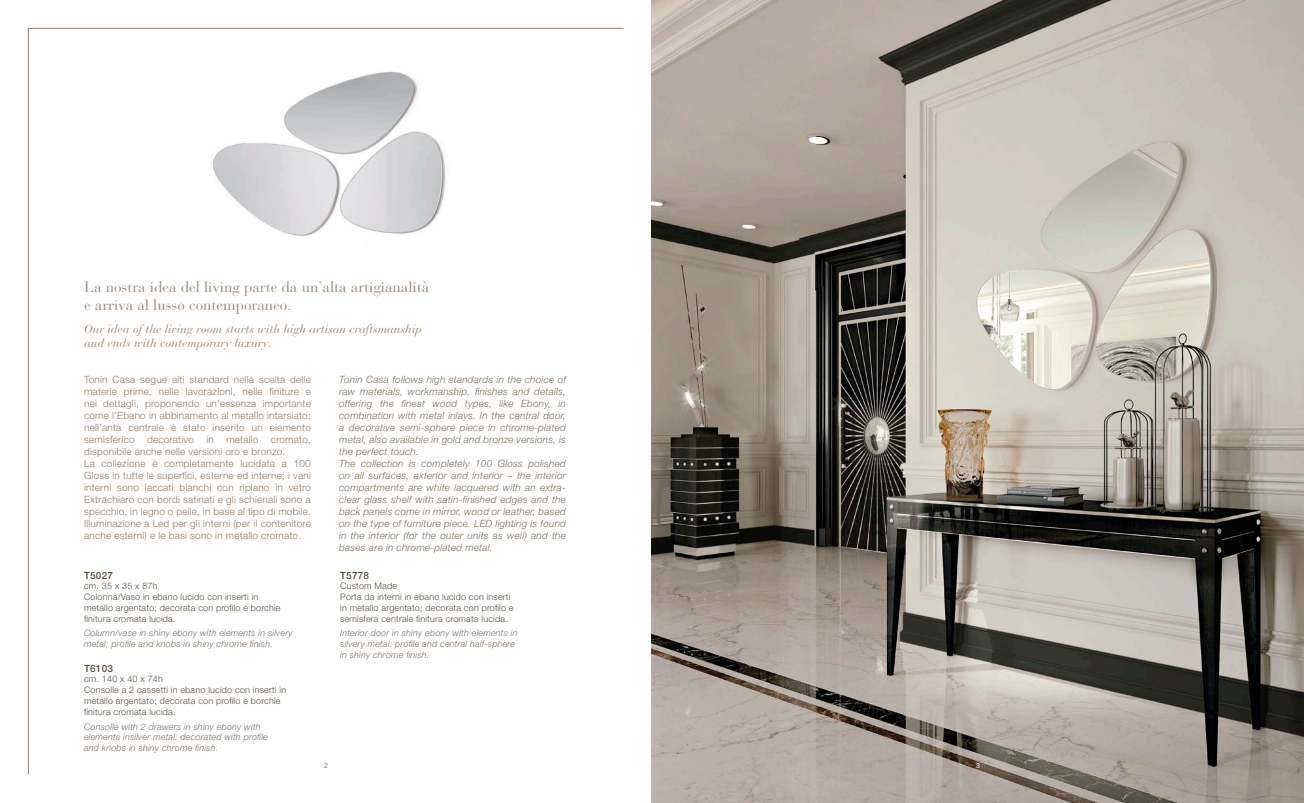
<style>
.page{position:relative;width:1304px;height:803px;background:#fff}
.page>*{position:absolute;margin:0;border:0;box-sizing:border-box;transform-origin:0 0}
.t1{font:15px/18px "Bauer Bodoni Std";color:#a08f7e}
.t2{font:italic 12px "Bauer Bodoni Std";color:#a08f7e}
.t3{font:italic 300 10px/12px "Helvetica Neue LT Std";letter-spacing:.02em;color:#7c7165;text-align:justify}
.t4{font:300 10px/12px "Helvetica Neue LT Std";letter-spacing:.02em;color:#8e7c6a;text-align:justify}
.t5{font:500 10px "Helvetica Neue LT Std";letter-spacing:.02em;color:#584f41}
.t6{font:300 9px/10.8px "Helvetica Neue LT Std";letter-spacing:.02em;color:#584f41}
.t7{font:italic 300 9px/10.8px "Helvetica Neue LT Std";letter-spacing:.02em;color:#7c7165}
.t8{font:7px "Helvetica Neue";color:#8e7c6a}
.t9{font:7px "Helvetica Neue";color:#fff}
</style>
<div class="page">
<img style="left:652px;top:0;width:652px;height:802px">
<img style="left:213px;top:71px;width:233px;height:165px">
<p class="t1" style="left:84px;top:278px;width:347px">La nostra idea del living parte da un’alta artigianalità e arriva al lusso contemporaneo.</p>
<p class="t2" style="left:84px;top:321px;width:339px">Our idea of the living room starts with high artisan craftsmanship</p>
<p class="t2" style="left:84px;top:335px;width:189px">and ends with contemporary luxury.</p>
<p class="t4" style="left:84px;top:372px;width:228px">Tonin Casa segue alti standard nella scelta delle materie prime, nelle lavorazioni, nelle finiture e nei dettagli, proponendo un’essenza importante come l’Ebano in abbinamento al metallo intarsiato; nell’anta centrale è stato inserito un elemento semisferico decorativo in metallo cromato, disponibile anche nelle versioni oro e bronzo.</p>
<p class="t4" style="left:84px;top:456px;width:228px">La collezione è completamente lucidata a 100<br>Gloss in tutte le superfici, esterne ed interne; i vani interni sono laccati bianchi con ripiano in vetro Extrachiaro con bordi satinati e gli schienali sono a specchio, in legno o pelle, in base al tipo di mobile.<br>Illuminazione a Led per gli interni (per il contenitore anche esterni) e le basi sono in metallo cromato.</p>
<p class="t5" style="left:84px;top:569px;width:30px">T5027</p>
<p class="t6" style="left:84px;top:580px;width:75px">cm. 35 x 35 x 87h</p>
<p class="t6" style="left:84px;top:591px;width:176px">Colonna/Vaso in ebano lucido con inserti in</p>
<p class="t6" style="left:84px;top:601px;width:198px">metallo argentato; decorata con profilo e borchie finitura cromata lucida.</p>
<p class="t7" style="left:84px;top:627px;width:210px">Column/vase in shiny ebony with elements in silvery metal; profile and knobs in shiny chrome finish.</p>
<p class="t5" style="left:84px;top:662px;width:30px">T6103</p>
<p class="t6" style="left:84px;top:673px;width:80px">cm. 140 x 40 x 74h</p>
<p class="t6" style="left:84px;top:684px;width:204px">Consolle a 2 cassetti in ebano lucido con inserti in</p>
<p class="t6" style="left:84px;top:694px;width:198px">metallo argentato; decorata con profilo e borchie finitura cromata lucida.</p>
<p class="t7" style="left:84px;top:720px;width:185px">Consolle with 2 drawers in shiny ebony with elements insilver metal: decorated with profile</p>
<p class="t7" style="left:84px;top:742px;width:136px">and knobs in shiny chrome finish.</p>
<p class="t3" style="left:339px;top:373px;width:228px">Tonin Casa follows high standards in the choice of raw materials, workmanship, finishes and details, offering the finest wood types, like Ebony, in combination with metal inlays. In the central door, a decorative semi-sphere piece in chrome-plated metal, also available in gold and bronze versions, is the perfect touch.</p>
<p class="t3" style="left:339px;top:457px;width:228px">The collection is completely 100 Gloss polished on all surfaces, exterior and interior – the interior compartments are white lacquered with an extra&shy;clear glass shelf with satin-finished edges and the back panels come in mirror, wood or leather, based on the type of furniture piece. LED lighting is found in the interior (for the outer units as well) and the bases are in chrome-plated metal.</p>
<p class="t5" style="left:340px;top:569px;width:30px">T5778</p>
<p class="t6" style="left:340px;top:580px;width:58px">Custom Made</p>
<p class="t6" style="left:340px;top:591px;width:175px">Porta da interni in ebano lucido con inserti in metallo argentato; decorata con profilo e semisfera centrale finitura cromata lucida.</p>
<p class="t7" style="left:340px;top:627px;width:179px">Interior door in shiny ebony with elements in silvery metal: profile and central half-sphere in shiny chrome finish.</p>
<p class="t8" style="left:324px;top:760px;width:5px">2</p>
<p class="t9" style="left:976px;top:760px;width:5px">3</p>
</div>
